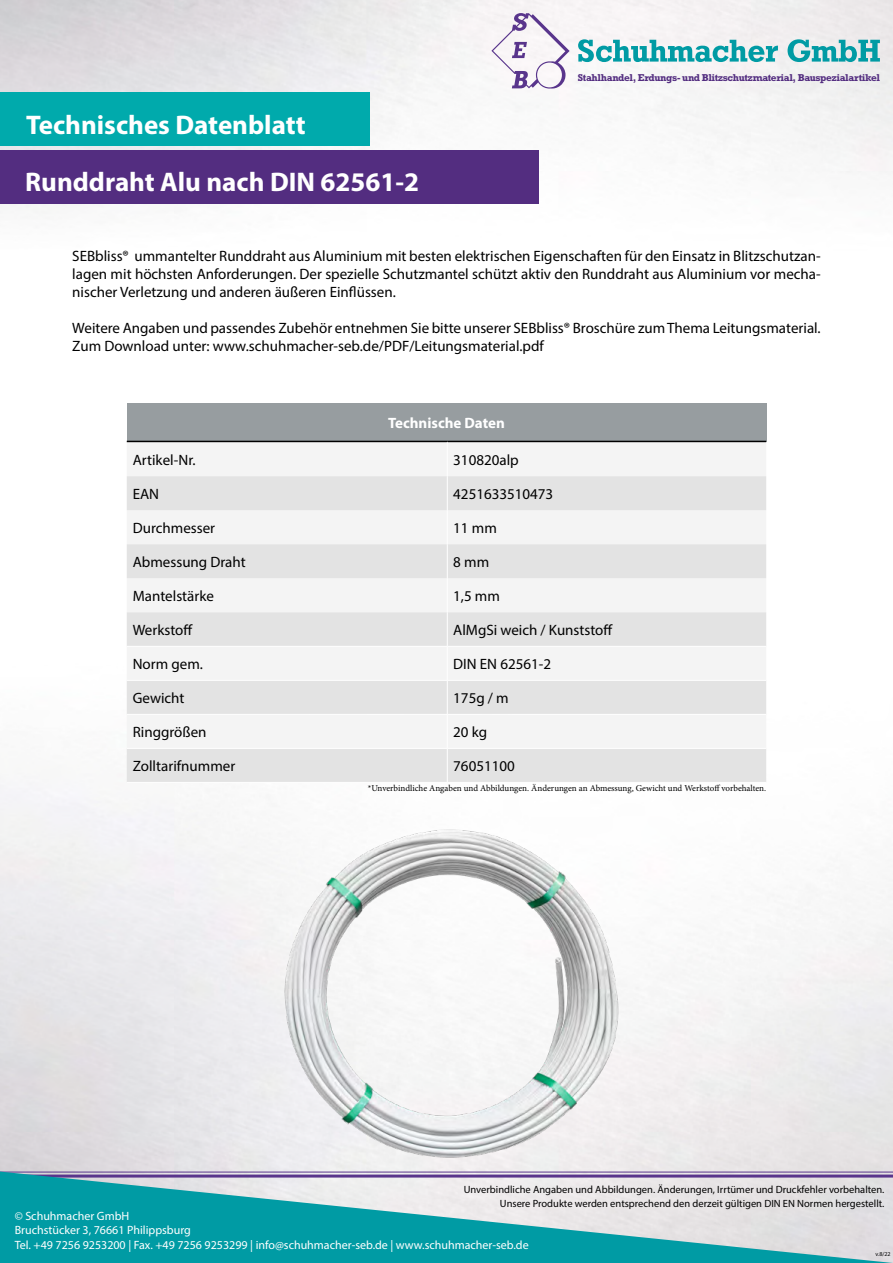
<style>
.page{position:relative;width:893px;height:1263px;background:#fff}
.page>*{position:absolute;margin:0;border:0;box-sizing:border-box;transform-origin:0 0}
.t1{font:700 27px "Myriad Pro";color:#fff}
.t2{font:15px/18px "Myriad Pro";color:#000;text-align:justify}
.t3{font:700 15px "Myriad Pro";color:#fff}
.t4{font:12px/14.4px "Myriad Pro";color:#fff}
.t5{font:10.5px "Myriad Pro";color:#000}
.t6{font:700 10.05px "Rockwell Std";letter-spacing:-.04em;color:#532d80}
.t7{font:9px "Minion Pro";letter-spacing:-.005em;color:#000}
.t8{font:6px "Myriad Pro";color:#020203}
</style>
<div class="page">
<img style="left:0;top:0;width:893px;height:1171px">
<svg style="left:0;top:1171px;width:893px;height:92px;background:#6eb8c1"></svg>
<svg style="left:578px;top:39px;width:302px;height:23px"></svg>
<svg style="left:491px;top:13px;width:79px;height:76px"></svg>
<div style="left:0;top:150px;width:539px;height:53px;background:#532d80"></div>
<div style="left:0;top:92px;width:370px;height:54px;background:#00aaac"></div>
<div style="left:127px;top:403px;width:639px;height:38px;background:#979da0"></div>
<div style="left:127px;top:442px;width:639px;height:34px;background:#f4f4f4"></div>
<svg style="left:127px;top:476px;width:639px;height:306px;fill:#e3e3e3"></svg>
<hr style="left:127px;top:441px;width:320px;height:1px;background:#000">
<hr style="left:447px;top:441px;width:319px;height:1px;background:#000">
<hr style="left:447px;top:442px;width:1px;height:34px;background:#fff">
<hr style="left:447px;top:476px;width:1px;height:34px;background:#fff">
<hr style="left:447px;top:510px;width:1px;height:34px;background:#fff">
<hr style="left:447px;top:544px;width:1px;height:34px;background:#fff">
<hr style="left:447px;top:578px;width:1px;height:34px;background:#fff">
<hr style="left:447px;top:612px;width:1px;height:34px;background:#fff">
<hr style="left:127px;top:646px;width:320px;height:1px;background:#fff">
<hr style="left:447px;top:646px;width:319px;height:1px;background:#fff">
<hr style="left:447px;top:646px;width:1px;height:34px;background:#fff">
<hr style="left:127px;top:680px;width:320px;height:1px;background:#fff">
<hr style="left:447px;top:680px;width:319px;height:1px;background:#fff">
<hr style="left:447px;top:680px;width:1px;height:34px;background:#fff">
<hr style="left:127px;top:714px;width:320px;height:1px;background:#fff">
<hr style="left:447px;top:714px;width:319px;height:1px;background:#fff">
<hr style="left:447px;top:714px;width:1px;height:34px;background:#fff">
<hr style="left:127px;top:748px;width:320px;height:1px;background:#fff">
<hr style="left:447px;top:748px;width:319px;height:1px;background:#fff">
<hr style="left:447px;top:748px;width:1px;height:34px;background:#fff">
<hr style="left:127px;top:782px;width:320px;height:1px;background:#fff">
<hr style="left:447px;top:782px;width:319px;height:1px;background:#fff">
<img style="left:169px;top:797px;width:555px;height:370px">
<h1 class="t1" style="left:26px;top:108px;width:281px">Technisches Datenblatt</h1>
<h1 class="t1" style="left:25px;top:164px;width:395px">Runddraht Alu nach DIN 62561-2</h1>
<p class="t6" style="left:578px;top:72px;width:304px">Stahlhandel, Erdungs- und Blitzschutzmaterial, Bauspezialartikel</p>
<p class="t2" style="left:72px;top:246px;width:750px">SEBbliss® ummantelter Runddraht aus Aluminium mit besten elektrischen Eigenschaften für den Einsatz in Blitzschutzan&shy;lagen mit höchsten Anforderungen. Der spezielle Schutzmantel schützt aktiv den Runddraht aus Aluminium vor mecha&shy;nischer Verletzung und anderen äußeren Einflüssen.</p>
<p class="t2" style="left:72px;top:318px;width:750px">Weitere Angaben und passendes Zubehör entnehmen Sie bitte unserer SEBbliss® Broschüre zum Thema Leitungsmaterial.<br>Zum Download unter: www.schuhmacher-seb.de/PDF/Leitungsmaterial.pdf</p>
<p class="t3" style="left:388px;top:413px;width:118px">Technische Daten</p>
<p class="t2" style="left:133px;top:451px;width:64px">Artikel-Nr.</p>
<p class="t2" style="left:453px;top:451px;width:67px">310820alp</p>
<p class="t2" style="left:133px;top:485px;width:28px">EAN</p>
<p class="t2" style="left:453px;top:485px;width:102px">4251633510473</p>
<p class="t2" style="left:133px;top:519px;width:84px">Durchmesser</p>
<p class="t2" style="left:453px;top:519px;width:45px">11 mm</p>
<p class="t2" style="left:133px;top:553px;width:115px">Abmessung Draht</p>
<p class="t2" style="left:453px;top:553px;width:37px">8 mm</p>
<p class="t2" style="left:133px;top:587px;width:83px">Mantelstärke</p>
<p class="t2" style="left:453px;top:587px;width:48px">1,5 mm</p>
<p class="t2" style="left:133px;top:621px;width:62px">Werkstoff</p>
<p class="t2" style="left:453px;top:621px;width:161px">AlMgSi weich / Kunststoff</p>
<p class="t2" style="left:133px;top:655px;width:72px">Norm gem.</p>
<p class="t2" style="left:453px;top:655px;width:99px">DIN EN 62561-2</p>
<p class="t2" style="left:133px;top:689px;width:53px">Gewicht</p>
<p class="t2" style="left:453px;top:689px;width:57px">175g / m</p>
<p class="t2" style="left:133px;top:723px;width:75px">Ringgrößen</p>
<p class="t2" style="left:453px;top:723px;width:35px">20 kg</p>
<p class="t2" style="left:133px;top:757px;width:104px">Zolltarifnummer</p>
<p class="t2" style="left:453px;top:757px;width:63px">76051100</p>
<p class="t7" style="left:368px;top:782px;width:400px">*Unverbindliche Angaben und Abbildungen. Änderungen an Abmessung, Gewicht und Werkstoff vorbehalten.</p>
<p class="t5" style="left:464px;top:1183px;width:422px">Unverbindliche Angaben und Abbildungen. Änderungen, Irrtümer und Druckfehler vorbehalten.</p>
<p class="t5" style="left:500px;top:1197px;width:386px">Unsere Produkte werden entsprechend den derzeit gültigen DIN EN Normen hergestellt.</p>
<p class="t4" style="left:15px;top:1208px;width:516px">© Schuhmacher GmbH<br>Bruchstücker 3, 76661 Philippsburg<br>Tel. +49 7256 9253200 | Fax. +49 7256 9253299 | info@schuhmacher-seb.de | www.schuhmacher-seb.de</p>
<p class="t8" style="left:875px;top:1250px;width:17px">v.8/22</p>
</div>
